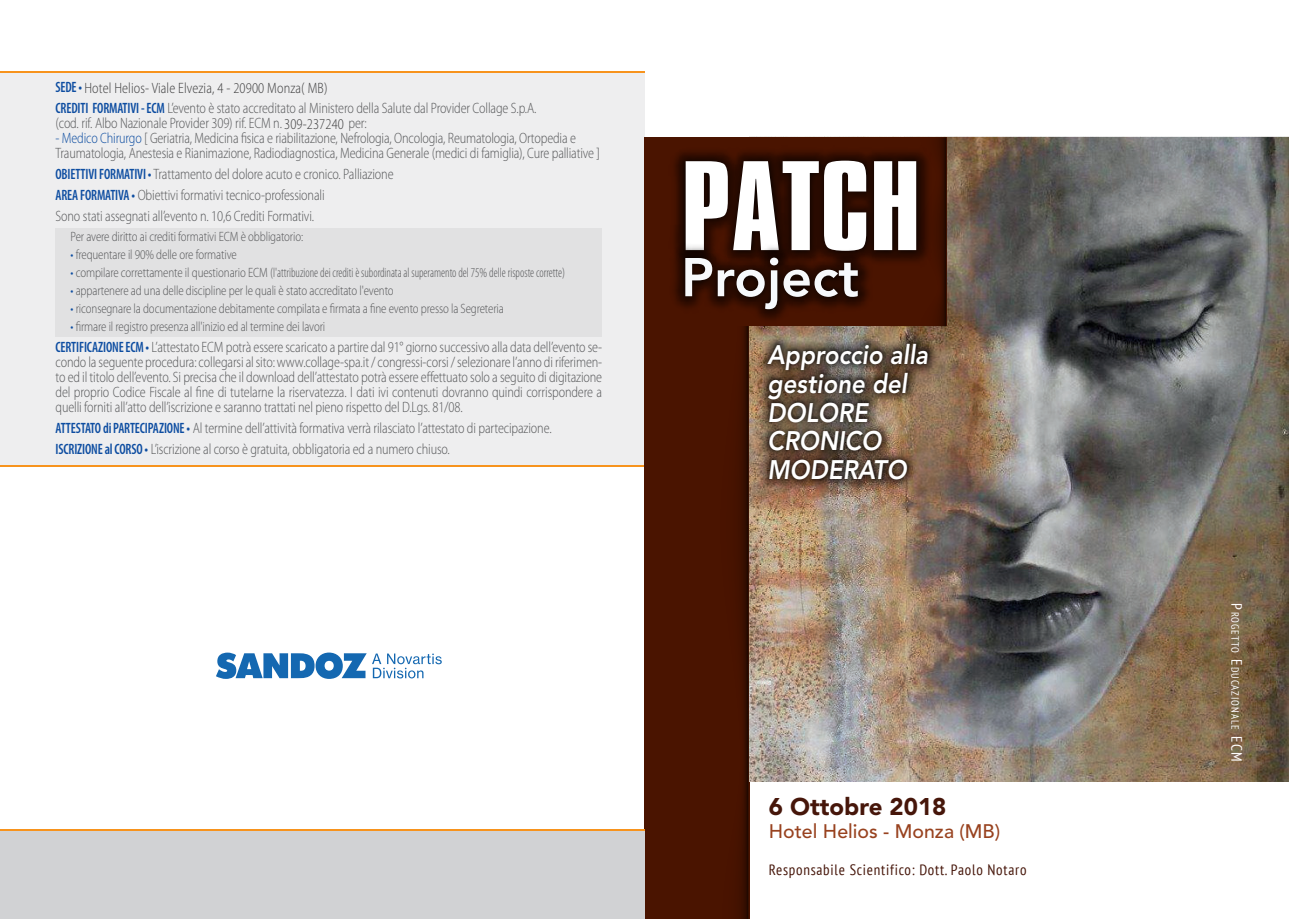
<style>
.page{position:relative;width:1289px;height:919px;background:#fff}
.page>*{position:absolute;margin:0;border:0;box-sizing:border-box;transform-origin:0 0}
.t1{font:109.35px "Commador Wide Normal";color:#fff}
.t2{font:800 54px "Avenir LT Std";color:#f7f9fc}
.t3{font:italic 800 26.7px/28.8px "Avenir LT Std";color:#fff;scale:.9 1}
.t4{font:900 24px "Avenir LT Std";color:#46160a}
.t5{font:500 19.5px "Avenir LT Std";color:#98421f}
.t6{font:300 semi-condensed 15px/15px "Myriad Pro";letter-spacing:-.01em;color:#57585a;scale:.9 1}
.t7{font:condensed 15px "PT Sans";letter-spacing:.05em;color:#46160a}
.t8{font:300 semi-condensed 13.5px "Myriad Pro";letter-spacing:-.01em;color:#57585a;scale:.9 1}
.t9{font:300 condensed 13.5px "Myriad Pro";color:#57585a;scale:.9 1}
.t10{font:condensed 10.5px "PT Sans";letter-spacing:.1em;color:#fff}
.s1{font-weight:600;font-stretch:condensed;color:#0d4da1}
.s2{color:#3e3e3f}
.s3{color:#0d4da1}
.s4{font-stretch:semi-condensed;color:#0d4da1}
.s5{font-stretch:semi-condensed}
.s6{font-size:15px}
</style>
<div class="page">
<div style="left:0;top:71px;width:644px;height:393px;background:#eeeeef"></div>
<hr style="left:0;top:71px;width:644px;height:1px;background:#f7931d">
<hr style="left:0;top:464px;width:644px;height:2px;background:#f7931d">
<div style="left:644px;top:137px;width:106px;height:781px;background:#4a1400"></div>
<img style="left:749px;top:137px;width:539px;height:644px">
<svg style="left:668px;top:137px;width:278px;height:189px;background:#230900"></svg>
<img style="left:744px;top:241px;width:131px;height:86px">
<img style="left:672px;top:241px;width:196px;height:78px">
<svg style="left:904px;top:137px;width:42px;height:189px;background:#360e00"></svg>
<img style="left:751px;top:327px;width:195px;height:171px">
<img style="left:761px;top:335px;width:180px;height:158px">
<div style="left:0;top:829px;width:644px;height:89px;background:#d1d2d4"></div>
<hr style="left:0;top:829px;width:644px;height:1px;background:#f7931d">
<div style="left:55px;top:228px;width:547px;height:109px;background:#e1e1e2"></div>
<svg style="left:216px;top:652px;width:226px;height:26px"></svg>
<p class="t6" style="left:55px;top:78px;width:536px;line-height:20.2px"><span class="s1">SEDE •</span><span class="s2">Hotel Helios- Viale Elvezia, 4 - 20900 Monza( MB)<br></span><span class="s1">CREDITI FORMATIVI - ECM</span> L’evento è stato accreditato al Ministero della Salute dal Provider Collage S.p.A.</p>
<p class="t6" style="left:55px;top:116px;width:347px">(cod. rif. Albo Nazionale Provider 309) rif. ECM n. <span class="s2">309-237240</span> per:</p>
<p class="t6" style="left:55px;top:131px;width:606px"><span class="s3">- Medico Chirurgo</span> [ Geriatria, Medicina fisica e riabilitazione, Nefrologia, Oncologia, Reumatologia, Ortopedia e<br>Traumatologia, Anestesia e Rianimazione, Radiodiagnostica, Medicina Generale (medici di famiglia), Cure palliative ]</p>
<p class="t6" style="left:55px;top:164px;width:377px;line-height:21px"><span class="s1">OBIETTIVI FORMATIVI •</span> Trattamento del dolore acuto e cronico. Palliazione<br><span class="s1">AREA FORMATIVA •</span> Obiettivi formativi tecnico-professionali<br>Sono stati assegnati all’evento n. 10,6 Crediti Formativi.</p>
<p class="t8" style="left:70px;top:229px;width:260px">Per avere diritto ai crediti formativi ECM è obbligatorio:</p>
<p class="t8" style="left:70px;top:247px;width:186px"><span class="s3">•</span> frequentare il 90% delle ore formative</p>
<p class="t9" style="left:70px;top:265px;width:551px"><span class="s4">•</span> <span class="s5">compilare correttamente il questionario ECM</span> (l'attribuzione dei crediti è subordinata al superamento del 75% delle risposte corrette)</p>
<p class="t8" style="left:70px;top:283px;width:360px"><span class="s3">•</span> appartenere ad una delle discipline per le quali è stato accreditato l'evento</p>
<p class="t8" style="left:70px;top:301px;width:483px"><span class="s3">•</span> riconsegnare la documentazione debitamente compilata e firmata a fine evento presso la Segreteria</p>
<p class="t8" style="left:70px;top:319px;width:284px"><span class="s3">•</span> firmare il registro presenza all'inizio ed al termine dei lavori</p>
<p class="t6" style="left:55px;top:340px;width:609px;text-align:justify"><span class="s1">CERTIFICAZIONE ECM •</span> L’attestato ECM potrà essere scaricato a partire dal 91° giorno successivo alla data dell’evento se&shy;condo la seguente procedura: collegarsi al sito: www.collage-spa.it / congressi-corsi / selezionare l’anno di riferimen&shy;to ed il titolo dell’evento. Si precisa che il download dell’attestato potrà essere effettuato solo a seguito di digitazione del proprio Codice Fiscale al fine di tutelarne la riservatezza. I dati ivi contenuti dovranno quindi corrispondere a quelli forniti all’atto dell’iscrizione e saranno trattati nel pieno rispetto del D.Lgs. 81/08.</p>
<p class="t6" style="left:55px;top:418px;width:553px;line-height:21px"><span class="s1">ATTESTATO di PARTECIPAZIONE •</span> Al termine dell’attività formativa verrà rilasciato l’attestato di partecipazione.<br><span class="s1">ISCRIZIONE al CORSO •</span> L’iscrizione al corso è gratuita, obbligatoria ed a numero chiuso.</p>
<h1 class="t1" style="left:681px;top:128px;width:241px">PATCH</h1>
<h2 class="t2" style="left:681px;top:245px;width:180px">Project</h2>
<h3 class="t3" style="left:767px;top:340px;width:180px">Approccio alla gestione del<br>DOLORE<br>CRONICO<br>MODERATO</h3>
<h3 class="t4" style="left:768px;top:791px;width:179px">6 Ottobre 2018</h3>
<h3 class="t5" style="left:768px;top:819px;width:233px">Hotel Helios - Monza (MB)</h3>
<p class="t7" style="left:768px;top:860px;width:259px">Responsabile Scientifico: Dott. Paolo Notaro</p>
<p class="t10" style="left:1241px;top:603px;width:160px;rotate:90deg"><span class="s6">P</span>ROGETTO <span class="s6">E</span>DUCAZIONALE <span class="s6">ECM</span></p>
</div>
